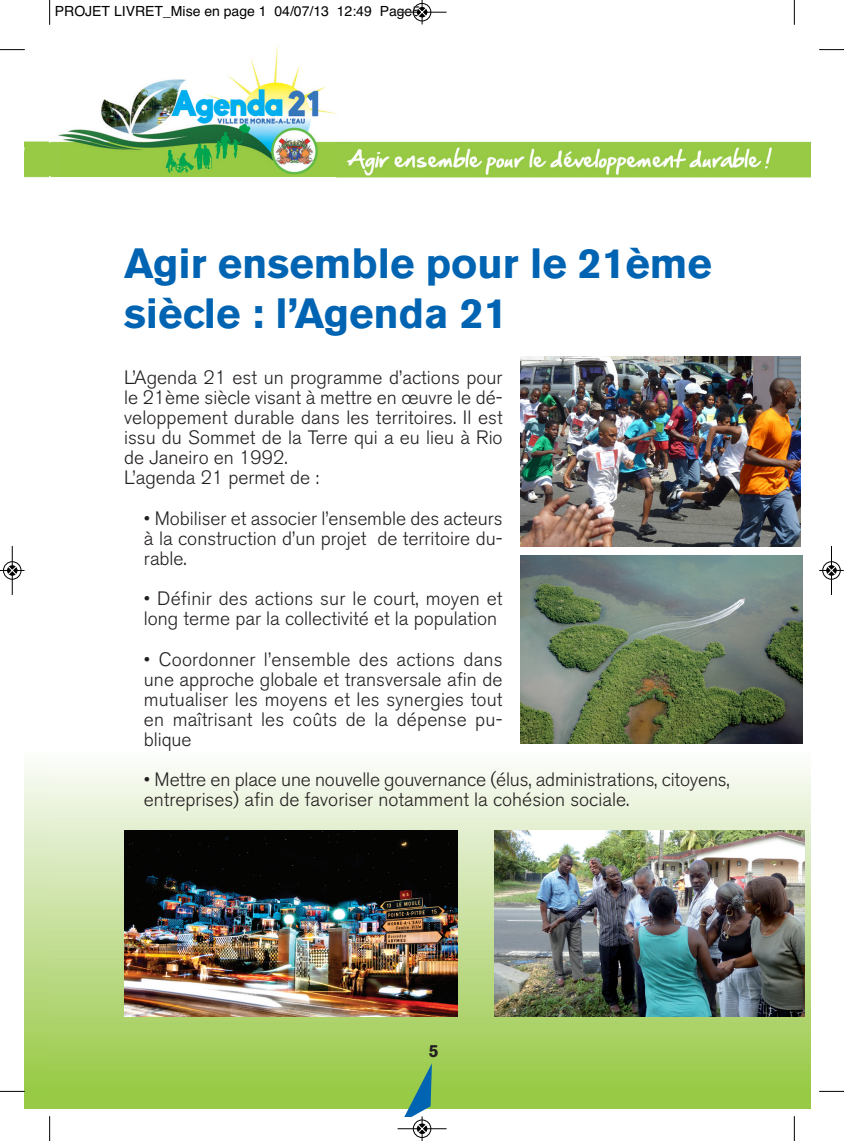
<style>
.page{position:relative;width:844px;height:1141px;background:#fff}
.page>*{position:absolute;margin:0;border:0;box-sizing:border-box;transform-origin:0 0}
.t1{font:700 42px/50.4px "Akzidenz Grotesk BE";color:#0164b2}
.t2{font:300 19.25px/20.1px "Akzidenz Grotesk BE";color:#231f20}
.t3{font:700 17.5px "Akzidenz Grotesk BE";color:#231f20}
.t4{font:14px "Helvetica";color:#000}
</style>
<div class="page">
<img style="left:50px;top:45px;width:760px;height:1064px">
<img style="left:25px;top:141px;width:23px;height:967px">
<div style="left:520px;top:356px;width:295px;height:190px;background:#fff"></div>
<img style="left:520px;top:356px;width:280px;height:190px">
<div style="left:520px;top:556px;width:293px;height:188px;background:#fff"></div>
<img style="left:520px;top:556px;width:282px;height:188px">
<img style="left:124px;top:831px;width:333px;height:186px">
<img style="left:494px;top:831px;width:310px;height:186px">
<svg style="left:49px;top:0;width:1px;height:25px"></svg>
<svg style="left:0;top:49px;width:25px;height:1px"></svg>
<svg style="left:793px;top:0;width:1px;height:25px"></svg>
<svg style="left:819px;top:49px;width:24px;height:1px"></svg>
<svg style="left:49px;top:1116px;width:1px;height:25px"></svg>
<svg style="left:0;top:1091px;width:25px;height:1px"></svg>
<svg style="left:793px;top:1116px;width:1px;height:25px"></svg>
<svg style="left:819px;top:1091px;width:24px;height:1px"></svg>
<div style="left:412px;top:3px;width:19px;height:19px;border:1px solid #fff;border-radius:50%"></div>
<hr style="left:397px;top:12px;width:49px;height:1px;background:#000">
<div style="left:413px;top:3px;width:18px;height:18px;border:1px solid #000;border-radius:50%"></div>
<svg style="left:417px;top:0;width:9px;height:24px"></svg>
<hr style="left:397px;top:1128px;width:49px;height:1px;background:#000">
<svg style="left:401px;top:1063px;width:31px;height:78px"></svg>
<div style="left:3px;top:561px;width:19px;height:19px;border:1px solid #fff;border-radius:50%"></div>
<hr style="left:12px;top:546px;width:1px;height:49px;background:#000">
<div style="left:3px;top:561px;width:18px;height:18px;border:1px solid #000;border-radius:50%"></div>
<svg style="left:0;top:566px;width:24px;height:9px"></svg>
<div style="left:821px;top:561px;width:19px;height:19px;border:1px solid #fff;border-radius:50%"></div>
<hr style="left:831px;top:546px;width:1px;height:49px;background:#000">
<div style="left:822px;top:561px;width:18px;height:18px;border:1px solid #000;border-radius:50%"></div>
<svg style="left:819px;top:566px;width:24px;height:9px"></svg>
<p class="t4" style="left:55px;top:3px;width:366px">PROJET LIVRET_Mise en page 1 04/07/13 12:49 Page5</p>
<h1 class="t1" style="left:124px;top:241px;width:589px">Agir ensemble pour le 21ème siècle : l’Agenda 21</h1>
<p class="t2" style="left:124px;top:369px;width:380px">L’Agenda 21 est un programme d’actions pour le 21ème siècle visant à mettre en œuvre le dé&shy;veloppement durable dans les territoires. Il est issu du Sommet de la Terre qui a eu lieu à Rio de Janeiro en 1992.<br>L’agenda 21 permet de :</p>
<p class="t2" style="left:144px;top:509px;width:360px;text-align:justify">• Mobiliser et associer l’ensemble des acteurs à la construction d’un projet de territoire du&shy;rable.</p>
<p class="t2" style="left:144px;top:590px;width:360px">• Définir des actions sur le court, moyen et long terme par la collectivité et la population</p>
<p class="t2" style="left:144px;top:650px;width:360px;text-align:justify">• Coordonner l’ensemble des actions dans une approche globale et transversale afin de mutualiser les moyens et les synergies tout en maîtrisant les coûts de la dépense pu&shy;blique</p>
<p class="t2" style="left:144px;top:771px;width:587px">• Mettre en place une nouvelle gouvernance (élus, administrations, citoyens, entreprises) afin de favoriser notamment la cohésion sociale.</p>
<p class="t3" style="left:428px;top:1044px;width:11px">5</p>
</div>
